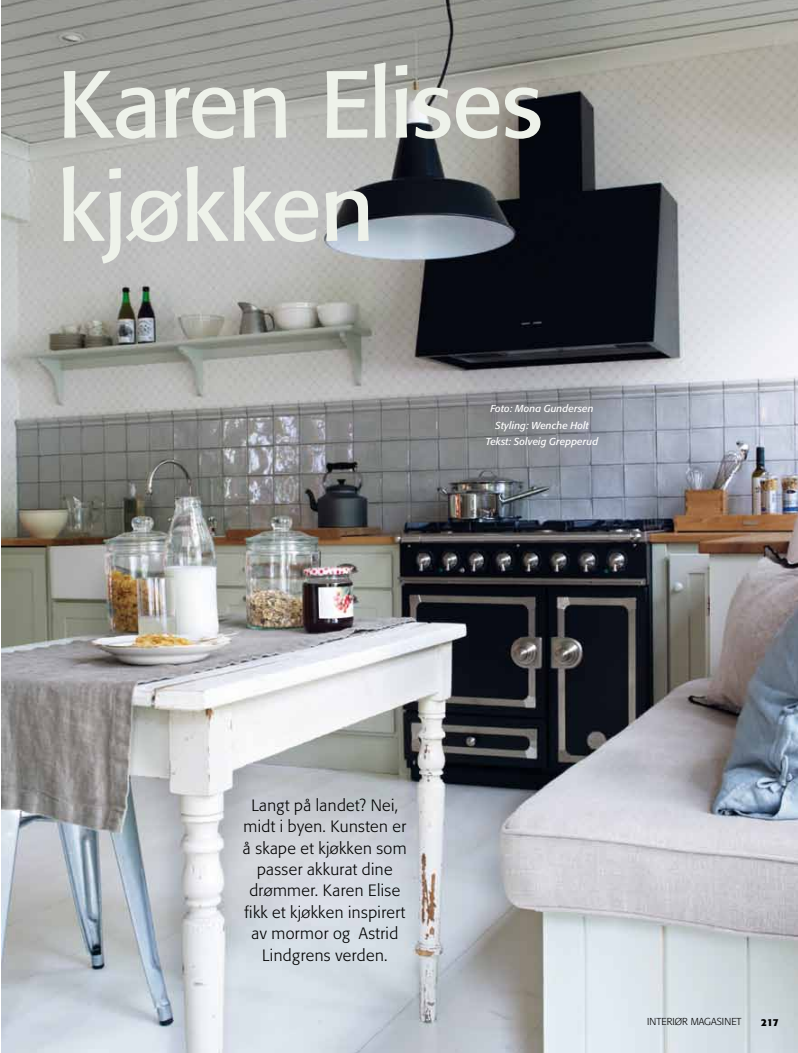
<style>
.page{position:relative;width:798px;height:1053px;background:#fff}
.page>*{position:absolute;margin:0;border:0;box-sizing:border-box;transform-origin:0 0}
.t1{font:94.12px/103.2px "Formata";letter-spacing:-.015em;color:#eef2ea}
.t2{font:300 16.25px/21.4px "Formata";letter-spacing:.025em;color:#000;text-align:center}
.t3{font:italic 10px/16.2px "Formata";letter-spacing:.01em;color:#fff;text-align:center}
.t4{font:300 10px "Formata";color:#000}
.t5{font:700 10px "Formata";color:#000}
</style>
<div class="page">
<img style="left:1px;top:0;width:796px;height:1052px">
<h1 class="t1" style="left:57px;top:53px;width:487px">Karen Elises kjøkken</h1>
<p class="t3" style="left:485px;top:401px;width:114px">Foto: Mona Gundersen<br>Styling: Wenche Holt<br>Tekst: Solveig Grepperud</p>
<p class="t2" style="left:243px;top:794px;width:165px">Langt på landet? Nei, midt i byen. Kunsten er å skape et kjøkken som passer akkurat dine drømmer. Karen Elise fikk et kjøkken inspirert av mormor og Astrid<br>Lindgrens verden.</p>
<p class="t4" style="left:646px;top:1015px;width:96px">INTERIØR MAGASINET</p>
<p class="t5" style="left:761px;top:1015px;width:19px">217</p>
</div>
